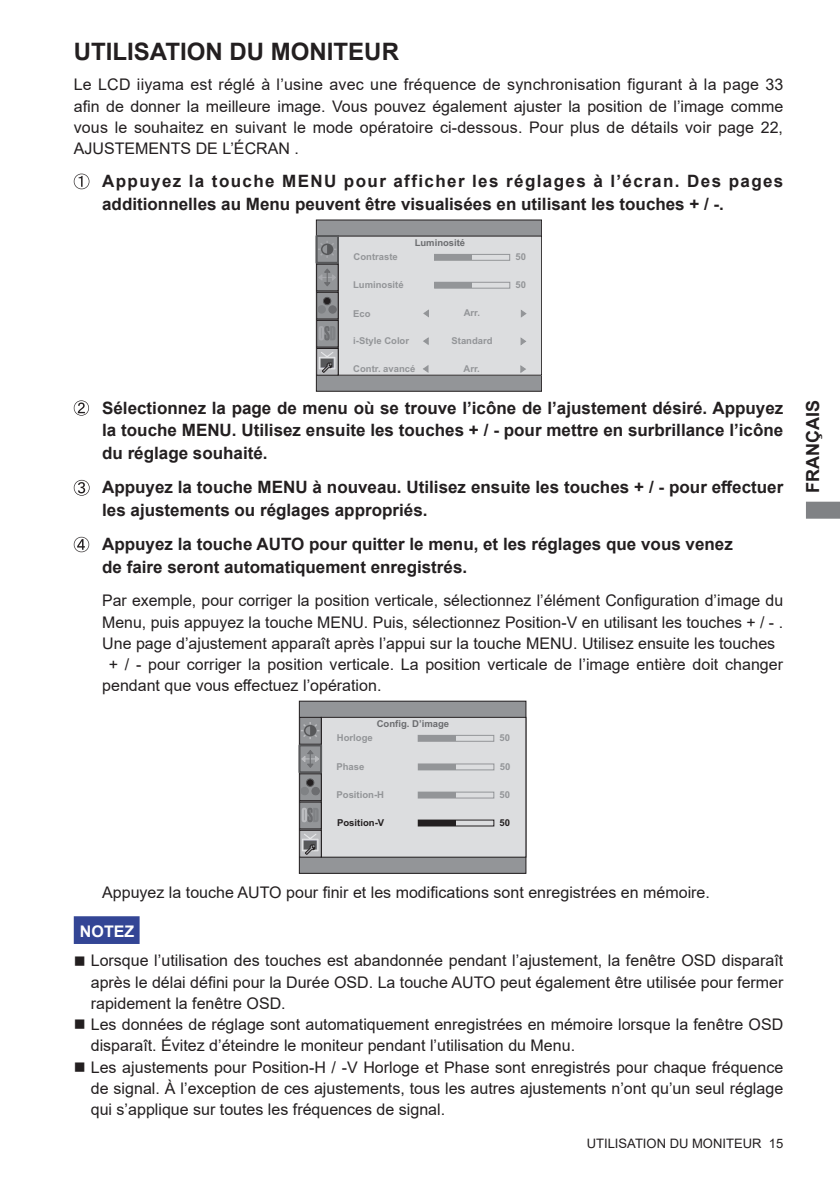
<style>
.page{position:relative;width:840px;height:1191px;background:#fff}
.page>*{position:absolute;margin:0;border:0;box-sizing:border-box;transform-origin:0 0}
.t1{font:700 24px "Arial";color:#231f20}
.t2{font:700 18px "Arial";color:#231f20}
.t3{font:700 17px/22.6px "Arial";color:#231f20}
.t4{font:16px/21.2px "Arial";color:#231f20;text-align:justify}
.t5{font:700 16px "Arial";color:#fff}
.t6{font:13px "Arial";color:#231f20}
.t7{font:700 9.4px "Arial";color:#939598}
.t8{font:700 9.4px "Arial";color:#6c6d70}
.t9{font:700 9.4px "Arial";color:#231f20}
</style>
<div class="page">
<svg style="left:806px;top:502px;width:33px;height:16px"></svg>
<svg style="left:74px;top:174px;width:15px;height:15px"></svg>
<svg style="left:74px;top:400px;width:15px;height:16px"></svg>
<svg style="left:74px;top:480px;width:15px;height:15px"></svg>
<svg style="left:74px;top:537px;width:15px;height:15px"></svg>
<div style="left:74px;top:916px;width:65px;height:28px;background:#334595;border:2px solid #334595"></div>
<div style="left:316px;top:220px;width:225px;height:171px;background:#939598"></div>
<div style="left:338px;top:236px;width:203px;height:139px;background:#dcdddf"></div>
<div style="left:316px;top:264px;width:22px;height:27px;border:1px solid #231f20"></div>
<div style="left:316px;top:292px;width:22px;height:27px;border:1px solid #231f20"></div>
<div style="left:316px;top:320px;width:22px;height:27px;border:1px solid #231f20"></div>
<svg style="left:318px;top:350px;width:18px;height:23px"></svg>
<div style="left:316px;top:348px;width:22px;height:27px;border:1px solid #231f20"></div>
<svg style="left:318px;top:241px;width:18px;height:17px"></svg>
<svg style="left:318px;top:269px;width:18px;height:17px"></svg>
<div style="left:323px;top:297px;width:7px;height:8px;background:#231f20;border-radius:50%"></div>
<div style="left:323px;top:297px;width:8px;height:8px;border:1px solid #57585a;border-radius:50%"></div>
<div style="left:318px;top:306px;width:7px;height:7px;background:#808285;border-radius:50%"></div>
<div style="left:317px;top:305px;width:8px;height:8px;border:1px solid #808285;border-radius:50%"></div>
<div style="left:329px;top:306px;width:7px;height:7px;background:#6c6d70;border-radius:50%"></div>
<div style="left:328px;top:306px;width:8px;height:7px;border:1px solid #6c6d70;border-radius:50%"></div>
<svg style="left:319px;top:326px;width:16px;height:14px"></svg>
<svg style="left:318px;top:352px;width:17px;height:20px"></svg>
<div style="left:315px;top:235px;width:24px;height:29px;border:2px solid #57585a"></div>
<div style="left:434px;top:254px;width:75px;height:6px;border:1px solid #939598"></div>
<div style="left:434px;top:254px;width:38px;height:6px;background:#939598"></div>
<div style="left:434px;top:282px;width:75px;height:6px;border:1px solid #939598"></div>
<div style="left:434px;top:282px;width:38px;height:6px;background:#939598"></div>
<svg style="left:423px;top:309px;width:6px;height:9px"></svg>
<svg style="left:520px;top:310px;width:7px;height:8px"></svg>
<svg style="left:423px;top:337px;width:6px;height:8px"></svg>
<svg style="left:520px;top:337px;width:6px;height:8px"></svg>
<svg style="left:423px;top:365px;width:6px;height:8px"></svg>
<svg style="left:520px;top:365px;width:6px;height:8px"></svg>
<div style="left:299px;top:701px;width:226px;height:172px;background:#939598"></div>
<div style="left:299px;top:701px;width:227px;height:172px;border:1px solid #231f20"></div>
<div style="left:321px;top:717px;width:204px;height:140px;background:#dcdddf"></div>
<div style="left:321px;top:717px;width:205px;height:140px;border:1px solid #231f20"></div>
<div style="left:299px;top:717px;width:22px;height:27px;border:1px solid #231f20"></div>
<div style="left:299px;top:773px;width:22px;height:28px;border:1px solid #231f20"></div>
<div style="left:299px;top:802px;width:22px;height:27px;border:1px solid #231f20"></div>
<svg style="left:301px;top:832px;width:18px;height:23px"></svg>
<div style="left:299px;top:830px;width:22px;height:27px;border:1px solid #231f20"></div>
<svg style="left:299px;top:720px;width:22px;height:20px"></svg>
<svg style="left:301px;top:750px;width:18px;height:17px"></svg>
<div style="left:306px;top:779px;width:8px;height:7px;background:#231f20;border-radius:50%"></div>
<div style="left:306px;top:778px;width:8px;height:8px;border:1px solid #57585a;border-radius:50%"></div>
<div style="left:301px;top:787px;width:7px;height:7px;background:#808285;border-radius:50%"></div>
<div style="left:300px;top:787px;width:8px;height:8px;border:1px solid #808285;border-radius:50%"></div>
<div style="left:312px;top:787px;width:7px;height:8px;background:#6c6d70;border-radius:50%"></div>
<div style="left:311px;top:787px;width:8px;height:8px;border:1px solid #6c6d70;border-radius:50%"></div>
<svg style="left:301px;top:808px;width:17px;height:14px"></svg>
<svg style="left:302px;top:833px;width:16px;height:21px"></svg>
<div style="left:298px;top:744px;width:24px;height:29px;border:2px solid #57585a"></div>
<div style="left:417px;top:735px;width:76px;height:6px;border:1px solid #939598"></div>
<div style="left:418px;top:735px;width:37px;height:6px;background:#939598"></div>
<div style="left:418px;top:763px;width:76px;height:7px;border:1px solid #939598"></div>
<div style="left:418px;top:764px;width:38px;height:5px;background:#939598"></div>
<div style="left:418px;top:792px;width:76px;height:6px;border:1px solid #939598"></div>
<div style="left:418px;top:792px;width:37px;height:6px;background:#939598"></div>
<div style="left:418px;top:820px;width:37px;height:6px;background:#231f20"></div>
<h1 class="t1" style="left:74px;top:35px;width:326px">UTILISATION DU MONITEUR</h1>
<p class="t4" style="left:74px;top:74px;width:710px">Le LCD iiyama est réglé à l’usine avec une fréquence de synchronisation figurant à la page 33 afin de donner la meilleure image. Vous pouvez également ajuster la position de l’image comme vous le souhaitez en suivant le mode opératoire ci-dessous. Pour plus de détails voir page 22, AJUSTEMENTS DE L’ÉCRAN .</p>
<p class="t3" style="left:102px;top:170px;width:682px">Appuyez la touche MENU pour afficher les réglages à l’écran. Des pages additionnelles au Menu peuvent être visualisées en utilisant les touches + / -.</p>
<p class="t8" style="left:414px;top:236px;width:52px">Luminosité</p>
<p class="t7" style="left:353px;top:251px;width:46px">Contraste</p>
<p class="t7" style="left:353px;top:279px;width:52px">Luminosité</p>
<p class="t7" style="left:353px;top:307px;width:19px">Eco</p>
<p class="t7" style="left:353px;top:335px;width:57px">i-Style Color</p>
<p class="t7" style="left:463px;top:307px;width:18px">Arr.</p>
<p class="t7" style="left:451px;top:335px;width:43px">Standard</p>
<p class="t7" style="left:353px;top:363px;width:64px">Contr. avancé</p>
<p class="t7" style="left:463px;top:363px;width:18px">Arr.</p>
<p class="t7" style="left:515px;top:251px;width:12px">50</p>
<p class="t7" style="left:515px;top:279px;width:12px">50</p>
<p class="t3" style="left:102px;top:396px;width:682px;text-align:justify">Sélectionnez la page de menu où se trouve l’icône de l’ajustement désiré. Appuyez la touche MENU. Utilisez ensuite les touches + / - pour mettre en surbrillance l’icône du réglage souhaité.</p>
<p class="t3" style="left:102px;top:476px;width:682px">Appuyez la touche MENU à nouveau. Utilisez ensuite les touches + / - pour effectuer les ajustements ou réglages appropriés.</p>
<p class="t3" style="left:102px;top:533px;width:632px">Appuyez la touche AUTO pour quitter le menu, et les réglages que vous venez de faire seront automatiquement enregistrés.</p>
<p class="t4" style="left:102px;top:590px;width:682px">Par exemple, pour corriger la position verticale, sélectionnez l’élément Configuration d’image du</p>
<p class="t4" style="left:102px;top:611px;width:682px">Menu, puis appuyez la touche MENU. Puis, sélectionnez Position-V en utilisant les touches + / - .</p>
<p class="t4" style="left:102px;top:632px;width:674px">Une page d’ajustement apparaît après l’appui sur la touche MENU. Utilisez ensuite les touches</p>
<p class="t4" style="left:109px;top:654px;width:675px">+ / - pour corriger la position verticale. La position verticale de l’image entière doit changer</p>
<p class="t4" style="left:102px;top:675px;width:280px">pendant que vous effectuez l’opération.</p>
<p class="t8" style="left:376px;top:717px;width:74px">Config. D’image</p>
<p class="t7" style="left:336px;top:731px;width:37px">Horloge</p>
<p class="t7" style="left:336px;top:760px;width:30px">Phase</p>
<p class="t7" style="left:336px;top:788px;width:49px">Position-H</p>
<p class="t9" style="left:337px;top:816px;width:49px">Position-V</p>
<p class="t7" style="left:499px;top:731px;width:12px">50</p>
<p class="t7" style="left:499px;top:760px;width:12px">50</p>
<p class="t7" style="left:499px;top:788px;width:12px">50</p>
<p class="t9" style="left:499px;top:816px;width:12px">50</p>
<p class="t2" style="left:799px;top:493px;width:94px;rotate:-90deg">FRANÇAIS</p>
<p class="t4" style="left:102px;top:882px;width:609px">Appuyez la touche AUTO pour finir et les modifications sont enregistrées en mémoire.</p>
<p class="t5" style="left:80px;top:919px;width:56px">NOTEZ</p>
<p class="t4" style="left:91px;top:950px;width:693px;text-indent:-17px">■ Lorsque l’utilisation des touches est abandonnée pendant l’ajustement, la fenêtre OSD disparaît après le délai défini pour la Durée OSD. La touche AUTO peut également être utilisée pour fermer rapidement la fenêtre OSD.</p>
<p class="t4" style="left:91px;top:1013px;width:693px;text-indent:-17px">■ Les données de réglage sont automatiquement enregistrées en mémoire lorsque la fenêtre OSD disparaît. Évitez d’éteindre le moniteur pendant l’utilisation du Menu.</p>
<p class="t4" style="left:91px;top:1056px;width:693px;text-indent:-17px">■ Les ajustements pour Position-H / -V Horloge et Phase sont enregistrés pour chaque fréquence de signal. À l’exception de ces ajustements, tous les autres ajustements n’ont qu’un seul réglage qui s’applique sur toutes les fréquences de signal.</p>
<p class="t6" style="left:586px;top:1134px;width:198px">UTILISATION DU MONITEUR 15</p>
</div>
